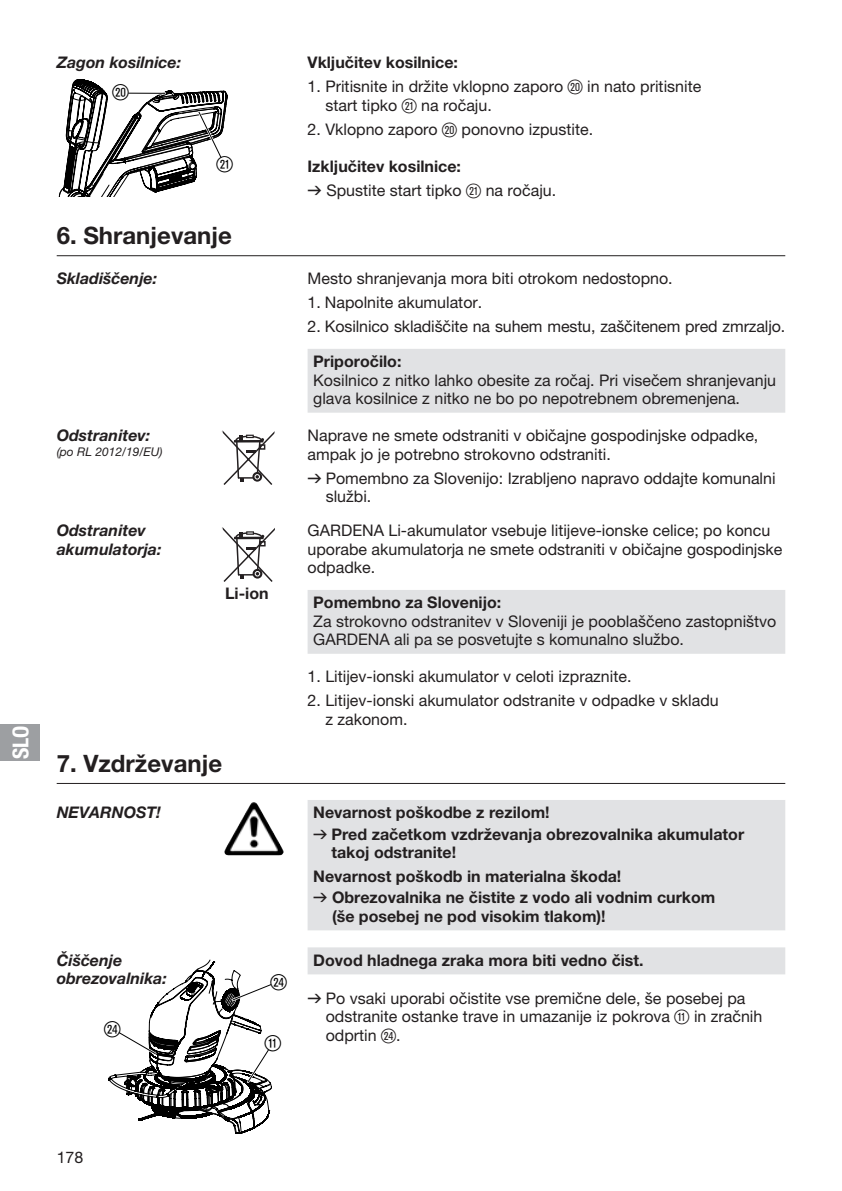
<style>
.page{position:relative;width:842px;height:1191px;background:#fff}
.page>*{position:absolute;margin:0;border:0;box-sizing:border-box;transform-origin:0 0}
.t1{font:700 24px "GARDENA Pro";color:#231f20}
.t2{font:22px "Ziffernim Kreisund Quadrat BQ";color:#000}
.t3{font:22px "GARDENA Pro Bo Cond";color:#fff}
.t4{font:16px/18.4px "GARDENA Pro";color:#231f20}
.t5{font:700 16px/21.2px "GARDENA Pro";color:#231f20}
.t6{font:italic 700 16px/18.4px "GARDENA Pro";color:#231f20}
.t7{font:italic 12px "GARDENA Pro";color:#231f20}
.s1{font-family:"Ziffernim Kreisund Quadrat BQ";font-size:20px}
.s2{font-weight:700}
.s3{font-family:"Formdruck"}
.s4{font-family:"Formdruck";font-weight:400}
</style>
<div class="page">
<svg style="left:58px;top:79px;width:170px;height:118px"></svg>
<hr style="left:129px;top:92px;width:36px;height:2px;background:#fff">
<hr style="left:129px;top:93px;width:36px;height:1px;background:#000">
<svg style="left:308px;top:349px;width:477px;height:305px"></svg>
<hr style="left:57px;top:255px;width:728px;height:1px;background:#231f20">
<svg style="left:221px;top:430px;width:54px;height:55px"></svg>
<svg style="left:222px;top:527px;width:53px;height:55px"></svg>
<svg style="left:308px;top:800px;width:477px;height:174px;background:#e3e4e6"></svg>
<hr style="left:57px;top:783px;width:728px;height:1px;background:#231f20">
<img style="left:227px;top:802px;width:26px;height:44px">
<svg style="left:108px;top:959px;width:164px;height:175px"></svg>
<div style="left:0;top:724px;width:40px;height:36px;background:#9d9fa2"></div>
<h2 class="t3" style="left:7px;top:759px;width:35px;rotate:-90deg">SLO</h2>
<p class="t6" style="left:57px;top:53px;width:126px">Zagon kosilnice:</p>
<h2 class="t2" style="left:113px;top:79px;width:18px">P</h2>
<h2 class="t2" style="left:216px;top:151px;width:18px">A</h2>
<p class="t5" style="left:308px;top:51px;width:152px">Vključitev kosilnice:</p>
<p class="t4" style="left:325px;top:77px;width:377px;text-indent:-18px">1. Pritisnite in držite vklopno zaporo <span class="s1">P</span> in nato pritisnite start tipko <span class="s1">A</span> na ročaju.</p>
<p class="t4" style="left:308px;top:120px;width:287px">2. Vklopno zaporo <span class="s1">P</span> ponovno izpustite.</p>
<p class="t4" style="left:308px;top:154px;width:250px;line-height:24px"><span class="s2">Izključitev kosilnice:<br></span><span class="s3">v</span> Spustite start tipko <span class="s1">A</span> na ročaju.</p>
<h1 class="t1" style="left:57px;top:220px;width:177px">6. Shranjevanje</h1>
<p class="t6" style="left:57px;top:268px;width:102px">Skladiščenje:</p>
<p class="t4" style="left:308px;top:268px;width:367px">Mesto shranjevanja mora biti otrokom nedostopno.</p>
<p class="t4" style="left:308px;top:293px;width:176px">1. Napolnite akumulator.</p>
<p class="t4" style="left:308px;top:317px;width:479px">2. Kosilnico skladiščite na suhem mestu, zaščitenem pred zmrzaljo.</p>
<p class="t5" style="left:313px;top:351px;width:90px">Priporočilo:</p>
<p class="t4" style="left:313px;top:371px;width:464px">Kosilnico z nitko lahko obesite za ročaj. Pri visečem shranjevanju glava kosilnice z nitko ne bo po nepotrebnem obremenjena.</p>
<p class="t6" style="left:57px;top:426px;width:95px">Odstranitev:</p>
<p class="t7" style="left:57px;top:444px;width:107px">(po RL 2012/19/EU)</p>
<p class="t4" style="left:308px;top:426px;width:452px">Naprave ne smete odstraniti v običajne gospodinjske odpadke, ampak jo je potrebno strokovno odstraniti.</p>
<p class="t4" style="left:326px;top:468px;width:451px;text-indent:-18px"><span class="s3">v</span> Pomembno za Slovenijo: Izrabljeno napravo oddajte komunalni službi.</p>
<p class="t6" style="left:57px;top:521px;width:91px">Odstranitev</p>
<p class="t6" style="left:57px;top:539px;width:106px">akumulatorja:</p>
<p class="t5" style="left:225px;top:582px;width:45px">Li-ion</p>
<p class="t4" style="left:308px;top:521px;width:476px">GARDENA Li-akumulator vsebuje litijeve-ionske celice; po koncu uporabe akumulatorja ne smete odstraniti v običajne gospodinjske odpadke.</p>
<p class="t5" style="left:313px;top:592px;width:190px">Pomembno za Slovenijo:</p>
<p class="t4" style="left:313px;top:612px;width:465px">Za strokovno odstranitev v Sloveniji je pooblaščeno zastopništvo<br>GARDENA ali pa se posvetujte s komunalno službo.</p>
<p class="t4" style="left:308px;top:667px;width:325px">1. Litijev-ionski akumulator v celoti izpraznite.</p>
<p class="t4" style="left:325px;top:691px;width:395px;text-indent:-18px">2. Litijev-ionski akumulator odstranite v odpadke v skladu z zakonom.</p>
<h1 class="t1" style="left:57px;top:748px;width:167px">7. Vzdrževanje</h1>
<p class="t6" style="left:57px;top:803px;width:106px">NEVARNOST!</p>
<p class="t5" style="left:313px;top:802px;width:432px">Nevarnost poškodbe z rezilom!<br><span class="s4">v</span> Pred začetkom vzdrževanja obrezovalnika akumulator</p>
<p class="t5" style="left:313px;top:840px;width:310px;line-height:24px;text-indent:18px">takoj odstranite!<br>Nevarnost poškodb in materialna škoda!</p>
<p class="t5" style="left:332px;top:888px;width:385px;line-height:18.4px;text-indent:-19px"><span class="s4">v</span> Obrezovalnika ne čistite z vodo ali vodnim curkom (še posebej ne pod visokim tlakom)!</p>
<p class="t6" style="left:57px;top:950px;width:112px">Čiščenje obrezovalnika:</p>
<p class="t5" style="left:313px;top:949px;width:332px">Dovod hladnega zraka mora biti vedno čist.</p>
<p class="t4" style="left:326px;top:988px;width:438px;text-indent:-18px"><span class="s3">v</span> Po vsaki uporabi očistite vse premične dele, še posebej pa odstranite ostanke trave in umazanije iz pokrova <span class="s1">Q</span> in zračnih odprtin <span class="s1">F</span>.</p>
<h2 class="t2" style="left:270px;top:969px;width:18px">F</h2>
<h2 class="t2" style="left:104px;top:1016px;width:18px">F</h2>
<h2 class="t2" style="left:265px;top:1031px;width:18px">Q</h2>
<p class="t4" style="left:57px;top:1147px;width:28px">178</p>
</div>
